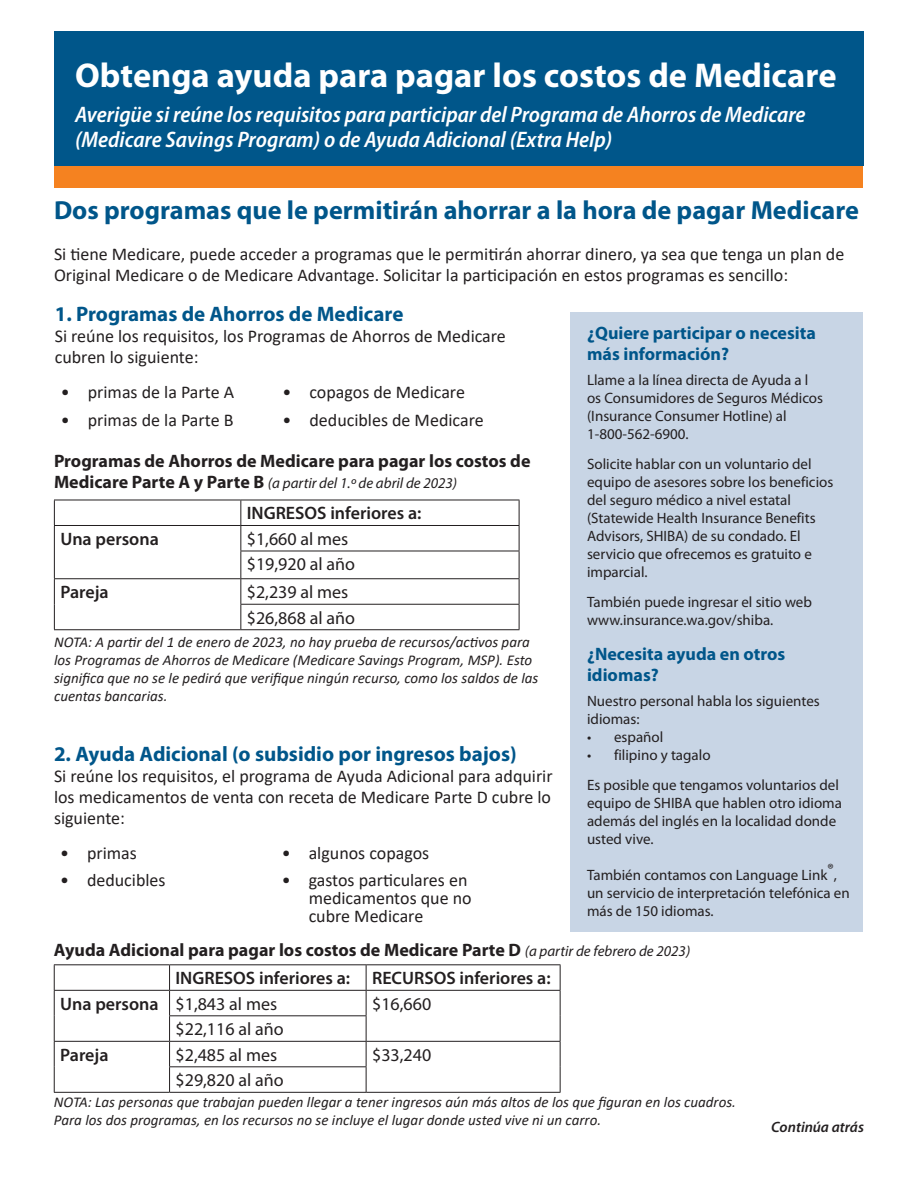
<style>
.page{position:relative;width:918px;height:1188px;background:#fff}
.page>*{position:absolute;margin:0;border:0;box-sizing:border-box;transform-origin:0 0}
.t1{font:700 34.5px "Myriad Pro";color:#fff}
.t2{font:700 26.25px "Myriad Pro";color:#00568a}
.t3{font:italic 600 semi-condensed 22.5px/25.5px "Myriad Pro";color:#fff}
.t4{font:700 21px "Myriad Pro";color:#00568a}
.t5{font:18px/21px "Calibri";color:#231f20}
.t6{font:700 18px "Myriad Pro";color:#231f20}
.t7{font:18px "Myriad Pro";color:#231f20}
.t8{font:600 18px "Myriad Pro";color:#231f20}
.t9{font:700 18px/21px "Myriad Pro";color:#00568a}
.t10{font:15px/18px "Myriad Pro";color:#231f20}
.t11{font:italic 15px/18px "Calibri";color:#231f20}
.t12{font:italic 15px "Myriad Pro";color:#231f20}
.t13{font:italic 600 15px "Myriad Pro";color:#231f20}
.s1{font-weight:700;font-style:normal;font-size:18px}
.s2{font-weight:400;font-style:italic;font-size:15px}
</style>
<div class="page">
<div style="left:570px;top:312px;width:293px;height:620px;background:#c8d5e5"></div>
<div style="left:54px;top:167px;width:809px;height:21px;background:#f58220"></div>
<div style="left:54px;top:32px;width:809px;height:134px;background:#00568a"></div>
<hr style="left:54px;top:500px;width:187px;height:1px;background:#231f20">
<hr style="left:241px;top:500px;width:278px;height:1px;background:#231f20">
<hr style="left:54px;top:525px;width:187px;height:1px;background:#231f20">
<hr style="left:241px;top:525px;width:278px;height:1px;background:#231f20">
<hr style="left:240px;top:551px;width:279px;height:1px;background:#231f20">
<hr style="left:54px;top:578px;width:187px;height:1px;background:#231f20">
<hr style="left:241px;top:578px;width:278px;height:1px;background:#231f20">
<svg style="left:54px;top:500px;width:1px;height:129px"></svg>
<hr style="left:240px;top:604px;width:279px;height:1px;background:#231f20">
<svg style="left:240px;top:500px;width:1px;height:129px"></svg>
<svg style="left:519px;top:500px;width:1px;height:129px"></svg>
<hr style="left:54px;top:629px;width:187px;height:1px;background:#231f20">
<hr style="left:241px;top:629px;width:278px;height:1px;background:#231f20">
<hr style="left:54px;top:964px;width:116px;height:1px;background:#231f20">
<hr style="left:170px;top:964px;width:196px;height:1px;background:#231f20">
<hr style="left:366px;top:964px;width:195px;height:1px;background:#231f20">
<hr style="left:54px;top:990px;width:116px;height:1px;background:#231f20">
<hr style="left:170px;top:990px;width:196px;height:1px;background:#231f20">
<hr style="left:366px;top:990px;width:195px;height:1px;background:#231f20">
<hr style="left:169px;top:1015px;width:197px;height:1px;background:#231f20">
<hr style="left:54px;top:1041px;width:116px;height:1px;background:#231f20">
<hr style="left:170px;top:1041px;width:196px;height:1px;background:#231f20">
<hr style="left:366px;top:1041px;width:195px;height:1px;background:#231f20">
<svg style="left:54px;top:965px;width:1px;height:127px"></svg>
<hr style="left:169px;top:1066px;width:197px;height:1px;background:#231f20">
<svg style="left:169px;top:965px;width:1px;height:127px"></svg>
<svg style="left:366px;top:965px;width:1px;height:127px"></svg>
<svg style="left:560px;top:965px;width:1px;height:127px"></svg>
<hr style="left:54px;top:1092px;width:116px;height:1px;background:#231f20">
<hr style="left:170px;top:1092px;width:196px;height:1px;background:#231f20">
<hr style="left:366px;top:1092px;width:195px;height:1px;background:#231f20">
<p class="t1" style="left:75px;top:53px;width:763px">Obtenga ayuda para pagar los costos de Medicare</p>
<p class="t3" style="left:75px;top:101px;width:732px">Averigüe si reúne los requisitos para participar del Programa de Ahorros de Medicare (Medicare Savings Program) o de Ayuda Adicional (Extra Help)</p>
<p class="t2" style="left:54px;top:193px;width:807px">Dos programas que le permitirán ahorrar a la hora de pagar Medicare</p>
<p class="t5" style="left:54px;top:243px;width:792px">Si tiene Medicare, puede acceder a programas que le permitirán ahorrar dinero, ya sea que tenga un plan de<br>Original Medicare o de Medicare Advantage. Solicitar la participación en estos programas es sencillo:</p>
<p class="t4" style="left:55px;top:301px;width:350px">1. Programas de Ahorros de Medicare</p>
<p class="t5" style="left:55px;top:325px;width:453px">Si reúne los requisitos, los Programas de Ahorros de Medicare cubren lo siguiente:</p>
<p class="t5" style="left:61px;top:381px;width:175px">• primas de la Parte A</p>
<p class="t5" style="left:282px;top:381px;width:184px">• copagos de Medicare</p>
<p class="t5" style="left:61px;top:410px;width:174px">• primas de la Parte B</p>
<p class="t5" style="left:282px;top:410px;width:203px">• deducibles de Medicare</p>
<p class="t6" style="left:54px;top:449px;width:478px">Programas de Ahorros de Medicare para pagar los costos de</p>
<p class="t12" style="left:54px;top:474px;width:405px"><span class="s1">Medicare Parte A y Parte B</span> (a partir del 1.º de abril de 2023)</p>
<p class="t8" style="left:247px;top:502px;width:176px">INGRESOS inferiores a:</p>
<p class="t8" style="left:60px;top:527px;width:100px">Una persona</p>
<p class="t7" style="left:247px;top:528px;width:103px">$1,660 al mes</p>
<p class="t7" style="left:247px;top:553px;width:110px">$19,920 al año</p>
<p class="t8" style="left:60px;top:581px;width:50px">Pareja</p>
<p class="t7" style="left:247px;top:581px;width:103px">$2,239 al mes</p>
<p class="t7" style="left:247px;top:607px;width:110px">$26,868 al año</p>
<p class="t11" style="left:54px;top:632px;width:486px">NOTA: A partir del 1 de enero de 2023, no hay prueba de recursos/activos para los Programas de Ahorros de Medicare (Medicare Savings Program, MSP). Esto significa que no se le pedirá que verifique ningún recurso, como los saldos de las cuentas bancarias.</p>
<p class="t9" style="left:587px;top:321px;width:230px">¿Quiere participar o necesita más información?</p>
<p class="t10" style="left:587px;top:371px;width:238px">Llame a la línea directa de Ayuda a l os Consumidores de Seguros Médicos (Insurance Consumer Hotline) al<br>1-800-562-6900.</p>
<p class="t10" style="left:587px;top:455px;width:248px">Solicite hablar con un voluntario del equipo de asesores sobre los beneficios del seguro médico a nivel estatal (Statewide Health Insurance Benefits Advisors, SHIBA) de su condado. El servicio que ofrecemos es gratuito e imparcial.</p>
<p class="t10" style="left:587px;top:593px;width:226px">También puede ingresar el sitio web www.insurance.wa.gov/shiba.</p>
<p class="t9" style="left:587px;top:643px;width:200px">¿Necesita ayuda en otros idiomas?</p>
<p class="t10" style="left:587px;top:691px;width:234px">Nuestro personal habla los siguientes idiomas:</p>
<p class="t10" style="left:587px;top:727px;width:78px">• español</p>
<p class="t10" style="left:587px;top:745px;width:125px">• filipino y tagalo</p>
<p class="t10" style="left:587px;top:775px;width:256px">Es posible que tengamos voluntarios del equipo de SHIBA que hablen otro idioma además del inglés en la localidad donde usted vive.</p>
<p class="t10" style="left:587px;top:865px;width:264px">También contamos con Language Link®, un servicio de interpretación telefónica en más de 150 idiomas.</p>
<p class="t4" style="left:54px;top:740px;width:464px">2. Ayuda Adicional (o subsidio por ingresos bajos)</p>
<p class="t5" style="left:54px;top:765px;width:500px;text-align:justify">Si reúne los requisitos, el programa de Ayuda Adicional para adquirir los medicamentos de venta con receta de Medicare Parte D cubre lo siguiente:</p>
<p class="t5" style="left:60px;top:842px;width:78px">• primas</p>
<p class="t5" style="left:282px;top:842px;width:149px">• algunos copagos</p>
<p class="t5" style="left:60px;top:869px;width:107px">• deducibles</p>
<p class="t5" style="left:309px;top:871px;width:164px;line-height:18px;text-indent:-27px">• gastos particulares en medicamentos que no cubre Medicare</p>
<p class="t6" style="left:54px;top:938px;width:638px">Ayuda Adicional para pagar los costos de Medicare Parte D <span class="s2">(a partir de febrero de 2023)</span></p>
<p class="t8" style="left:176px;top:967px;width:176px">INGRESOS inferiores a:</p>
<p class="t8" style="left:372px;top:967px;width:180px">RECURSOS inferiores a:</p>
<p class="t8" style="left:60px;top:992px;width:100px">Una persona</p>
<p class="t7" style="left:176px;top:993px;width:103px">$1,843 al mes</p>
<p class="t7" style="left:372px;top:993px;width:61px">$16,660</p>
<p class="t7" style="left:176px;top:1018px;width:110px">$22,116 al año</p>
<p class="t8" style="left:60px;top:1043px;width:50px">Pareja</p>
<p class="t7" style="left:176px;top:1044px;width:103px">$2,485 al mes</p>
<p class="t7" style="left:372px;top:1044px;width:61px">$33,240</p>
<p class="t7" style="left:176px;top:1069px;width:110px">$29,820 al año</p>
<p class="t11" style="left:54px;top:1093px;width:684px">NOTA: Las personas que trabajan pueden llegar a tener ingresos aún más altos de los que figuran en los cuadros.<br>Para los dos programas, en los recursos no se incluye el lugar donde usted vive ni un carro.</p>
<p class="t13" style="left:771px;top:1118px;width:94px">Continúa atrás</p>
</div>
